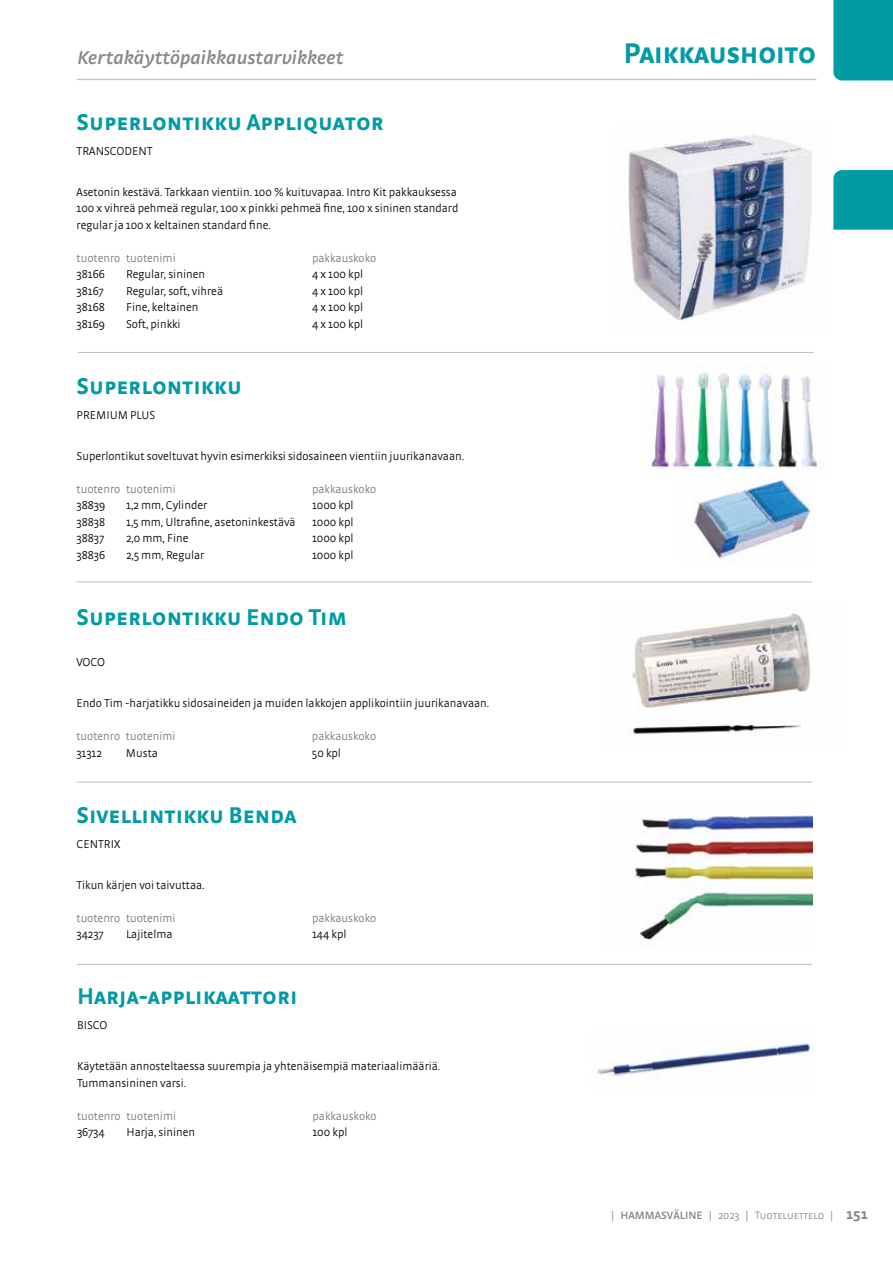
<style>
.page{position:relative;width:893px;height:1263px;background:#fff}
.page>*{position:absolute;margin:0;border:0;box-sizing:border-box;transform-origin:0 0}
.t1{font:700 30px "Strada SC";letter-spacing:-.02em;color:#009ba4}
.t2{font:700 24px "Strada SC";color:#009ba4}
.t3{font:italic 600 19.5px "Strada";color:#878787}
.t4{font:300 12px/16.5px "Strada";color:#000}
.t5{font:300 12px "Strada";color:#757776}
.t6{font:300 11.25px "Strada SC";color:#878787}
.s1{font-family:"Strada"}
.s2{font-family:"Strada";font-weight:600}
.s3{font-family:"Strada";font-weight:700;font-size:15px}
</style>
<div class="page">
<div style="left:833px;top:0;width:60px;height:80px;background:#009ba4"></div>
<div style="left:833px;top:170px;width:60px;height:60px;background:#009ba4"></div>
<hr style="left:77px;top:79px;width:739px;height:1px;background:#c6c6c6">
<img style="left:692px;top:480px;width:121px;height:81px">
<img style="left:651px;top:365px;width:168px;height:105px">
<img style="left:628px;top:135px;width:184px;height:186px">
<img style="left:631px;top:613px;width:180px;height:124px">
<img style="left:597px;top:1043px;width:219px;height:34px">
<img style="left:635px;top:815px;width:177px;height:125px">
<hr style="left:77px;top:581px;width:735px;height:1px;background:#bcbcbc">
<hr style="left:77px;top:782px;width:735px;height:1px;background:#bcbcbc">
<hr style="left:78px;top:352px;width:735px;height:1px;background:#bcbcbc">
<hr style="left:77px;top:964px;width:735px;height:1px;background:#bcbcbc">
<h3 class="t3" style="left:77px;top:46px;width:267px">Kertakäyttöpaikkaustarvikkeet</h3>
<h2 class="t2" style="left:77px;top:107px;width:309px">Superlontikku Appliquator</h2>
<p class="t4" style="left:77px;top:142px;width:78px">TRANSCODENT</p>
<p class="t4" style="left:77px;top:183px;width:383px">Asetonin kestävä. Tarkkaan vientiin. 100 % kuituvapaa. Intro Kit pakkauksessa<br>100 x vihreä pehmeä regular, 100 x pinkki pehmeä fine, 100 x sininen standard regular ja 100 x keltainen standard fine.</p>
<p class="t5" style="left:77px;top:251px;width:101px">tuotenro tuotenimi</p>
<p class="t5" style="left:312px;top:251px;width:66px">pakkauskoko</p>
<p class="t4" style="left:77px;top:266px;width:30px">38166</p>
<p class="t4" style="left:126px;top:266px;width:80px">Regular, sininen</p>
<p class="t4" style="left:312px;top:266px;width:53px">4 x 100 kpl</p>
<p class="t4" style="left:77px;top:282px;width:29px">38167</p>
<p class="t4" style="left:126px;top:282px;width:98px">Regular, soft, vihreä</p>
<p class="t4" style="left:312px;top:282px;width:53px">4 x 100 kpl</p>
<p class="t4" style="left:77px;top:299px;width:30px">38168</p>
<p class="t4" style="left:126px;top:299px;width:74px">Fine, keltainen</p>
<p class="t4" style="left:312px;top:299px;width:53px">4 x 100 kpl</p>
<p class="t4" style="left:77px;top:315px;width:30px">38169</p>
<p class="t4" style="left:126px;top:315px;width:56px">Soft, pinkki</p>
<p class="t4" style="left:312px;top:315px;width:53px">4 x 100 kpl</p>
<h2 class="t2" style="left:77px;top:371px;width:167px">Superlontikku</h2>
<p class="t4" style="left:77px;top:406px;width:80px">PREMIUM PLUS</p>
<p class="t4" style="left:77px;top:447px;width:389px">Superlontikut soveltuvat hyvin esimerkiksi sidosaineen vientiin juurikanavaan.</p>
<p class="t5" style="left:77px;top:482px;width:101px">tuotenro tuotenimi</p>
<p class="t5" style="left:312px;top:482px;width:66px">pakkauskoko</p>
<p class="t4" style="left:77px;top:497px;width:30px">38839</p>
<p class="t4" style="left:126px;top:497px;width:83px">1,2 mm, Cylinder</p>
<p class="t4" style="left:312px;top:497px;width:43px">1000 kpl</p>
<p class="t4" style="left:77px;top:513px;width:30px">38838</p>
<p class="t4" style="left:126px;top:513px;width:171px">1,5 mm, Ultrafine, asetoninkestävä</p>
<p class="t4" style="left:312px;top:513px;width:43px">1000 kpl</p>
<p class="t4" style="left:77px;top:530px;width:29px">38837</p>
<p class="t4" style="left:126px;top:530px;width:64px">2,0 mm, Fine</p>
<p class="t4" style="left:312px;top:530px;width:43px">1000 kpl</p>
<p class="t4" style="left:77px;top:546px;width:30px">38836</p>
<p class="t4" style="left:126px;top:546px;width:80px">2,5 mm, Regular</p>
<p class="t4" style="left:312px;top:546px;width:43px">1000 kpl</p>
<h2 class="t2" style="left:76px;top:602px;width:272px">Superlontikku Endo Tim</h2>
<p class="t4" style="left:76px;top:654px;width:30px">VOCO</p>
<p class="t4" style="left:76px;top:695px;width:414px">Endo Tim -harjatikku sidosaineiden ja muiden lakkojen applikointiin juurikanavaan.</p>
<p class="t5" style="left:76px;top:730px;width:101px">tuotenro tuotenimi</p>
<p class="t5" style="left:312px;top:730px;width:66px">pakkauskoko</p>
<p class="t4" style="left:76px;top:744px;width:27px">31312</p>
<p class="t4" style="left:126px;top:744px;width:33px">Musta</p>
<p class="t4" style="left:312px;top:744px;width:31px">50 kpl</p>
<h2 class="t2" style="left:77px;top:800px;width:221px">Sivellintikku Benda</h2>
<p class="t4" style="left:77px;top:835px;width:45px">CENTRIX</p>
<p class="t4" style="left:77px;top:876px;width:130px">Tikun kärjen voi taivuttaa.</p>
<p class="t5" style="left:77px;top:911px;width:101px">tuotenro tuotenimi</p>
<p class="t5" style="left:312px;top:911px;width:66px">pakkauskoko</p>
<p class="t4" style="left:77px;top:926px;width:29px">34237</p>
<p class="t4" style="left:126px;top:926px;width:48px">Lajitelma</p>
<p class="t4" style="left:312px;top:926px;width:36px">144 kpl</p>
<h2 class="t2" style="left:77px;top:982px;width:222px">Harja-applikaattori</h2>
<p class="t4" style="left:77px;top:1017px;width:32px">BISCO</p>
<p class="t4" style="left:77px;top:1058px;width:365px">Käytetään annosteltaessa suurempia ja yhtenäisempiä materiaalimääriä.<br>Tummansininen varsi.</p>
<p class="t5" style="left:77px;top:1109px;width:101px">tuotenro tuotenimi</p>
<p class="t5" style="left:312px;top:1109px;width:66px">pakkauskoko</p>
<p class="t4" style="left:77px;top:1124px;width:29px">36734</p>
<p class="t4" style="left:126px;top:1124px;width:70px">Harja, sininen</p>
<p class="t4" style="left:312px;top:1124px;width:36px">100 kpl</p>
<h1 class="t1" style="left:623px;top:35px;width:194px">Paikkaushoito</h1>
<p class="t6" style="left:611px;top:1209px;width:258px"><span class="s1">|</span> <span class="s2">HAMMASVÄLINE</span> <span class="s1">| 2023 |</span> Tuoteluettelo <span class="s1">|</span> <span class="s3">151</span></p>
</div>
